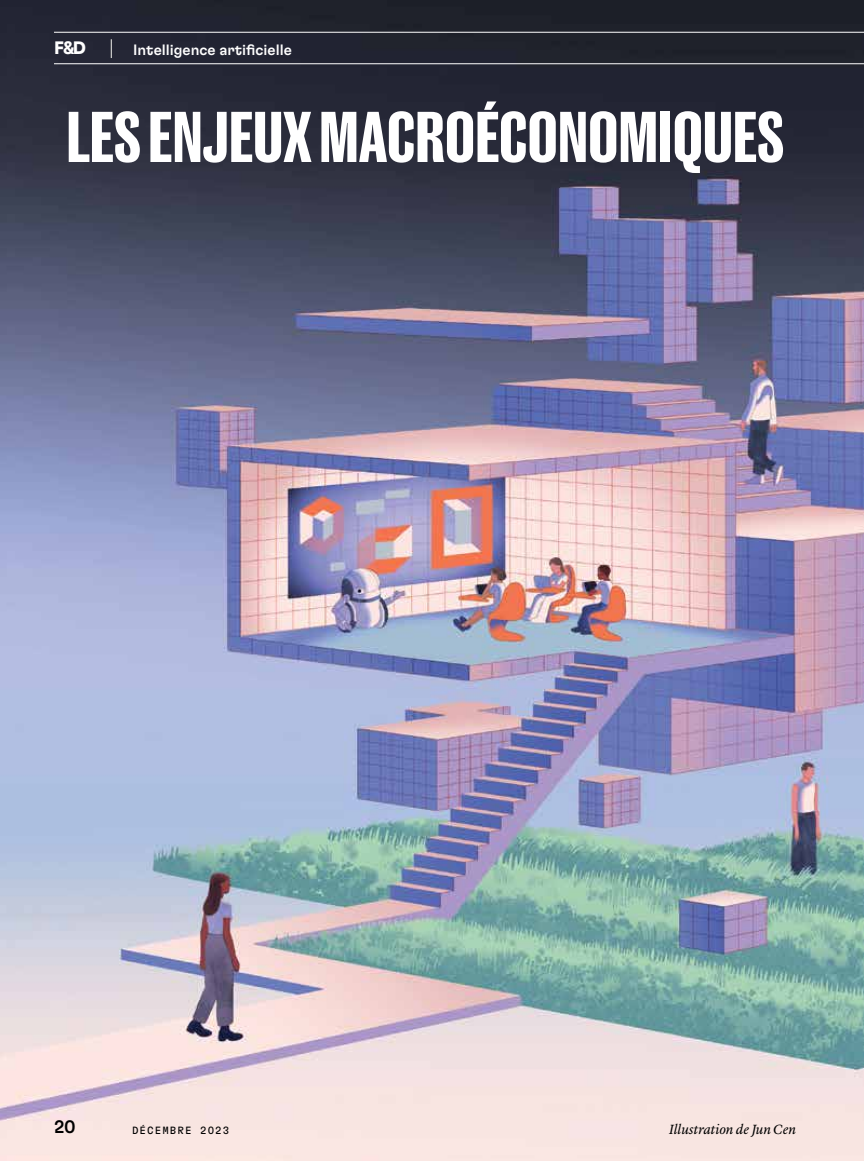
<style>
.page{position:relative;width:864px;height:1161px;background:#fff}
.page>*{position:absolute;margin:0;border:0;box-sizing:border-box;transform-origin:0 0}
.t1{font:700 66px "Caslon Doric Condensed";color:#fff}
.t2{font:700 18px "GT Flexa";color:#fff}
.t3{font:500 18px "GT Flexa";color:#000}
.t4{font:500 15px "GT Flexa";color:#fff}
.t5{font:italic 13.8px "Lyon Text";letter-spacing:-.005em;color:#000}
.t6{font:10.5px "GT Flexa Mono";letter-spacing:.1em;color:#000}
</style>
<div class="page">
<img style="left:0;top:0;width:864px;height:1161px">
<hr style="left:54px;top:32px;width:810px;height:1px;background:#fff">
<hr style="left:54px;top:63px;width:810px;height:1px;background:#fff">
<svg style="left:111px;top:39px;width:1px;height:19px"></svg>
<p class="t2" style="left:54px;top:37px;width:33px">F&amp;D</p>
<p class="t4" style="left:133px;top:40px;width:160px">Intelligence artificielle</p>
<p class="t1" style="left:66px;top:90px;width:719px">LES ENJEUX MACROÉCONOMIQUES</p>
<p class="t3" style="left:55px;top:1116px;width:23px">20</p>
<p class="t6" style="left:132px;top:1124px;width:99px">DÉCEMBRE 2023</p>
<p class="t5" style="left:669px;top:1119px;width:128px">Illustration de Jun Cen</p>
</div>
